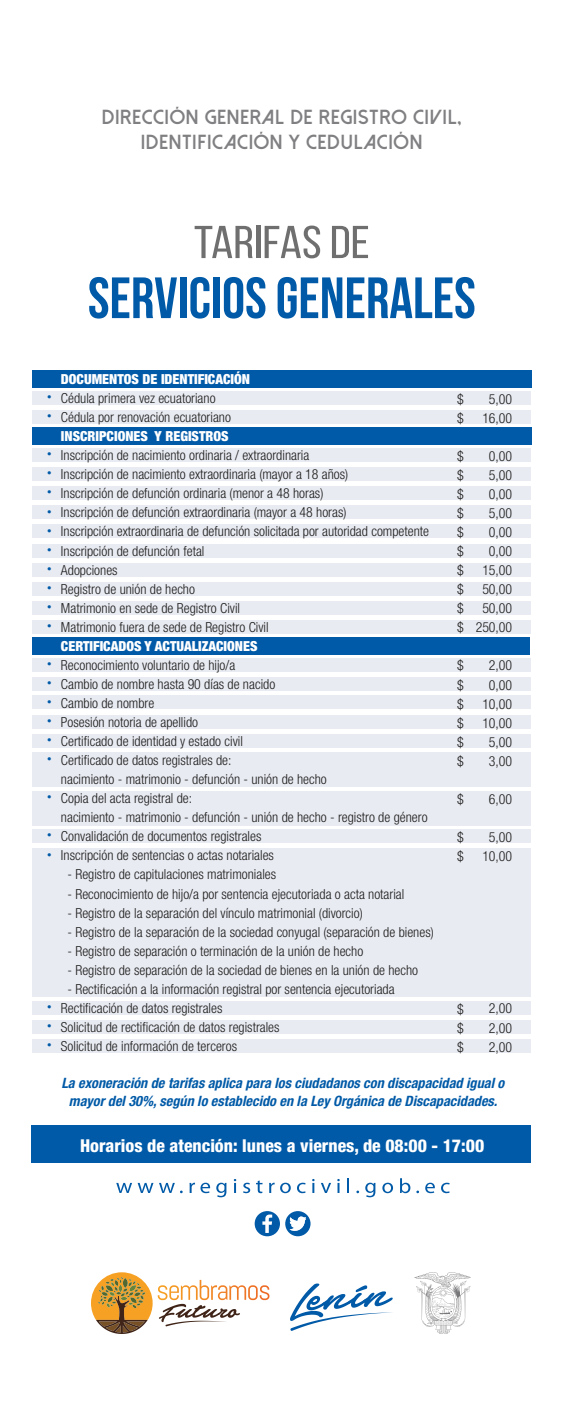
<style>
.page{position:relative;width:567px;height:1418px;background:#fff}
.page>*{position:absolute;margin:0;border:0;box-sizing:border-box;transform-origin:0 0}
.t1{font:700 58.08px "Bebas Neue";color:#005aa7}
.t2{font:45.98px "Bebas Neue";color:#706f6f;scale:1.15 1}
.t3{font:800 20.43px/24.5px "Dolce Vita";letter-spacing:.03em;color:#808083;text-align:center}
.t4{font:800 condensed 17.75px "Helvetica Neue LT Std";color:#fff}
.t5{font:italic 700 condensed 14.25px/17.5px "Helvetica Neue LT Std";color:#005aa7;text-align:center}
.t6{font:300 condensed 13.85px/19.1px "Helvetica Neue LT Std";color:#1d1d1b}
.t7{font:900 condensed 13.85px "Helvetica Neue LT Std";color:#fff}
.t8{font:300 condensed 9px/19.1px "Helvetica Neue LT Std";color:#005aa7;text-align:justify}
</style>
<div class="page">
<svg style="left:116px;top:1182px;width:16px;height:10px"></svg>
<svg style="left:138px;top:1182px;width:15px;height:10px"></svg>
<svg style="left:159px;top:1182px;width:24px;height:11px"></svg>
<svg style="left:190px;top:1182px;width:20px;height:11px"></svg>
<svg style="left:216px;top:1182px;width:10px;height:15px"></svg>
<svg style="left:234px;top:1179px;width:2px;height:13px"></svg>
<svg style="left:243px;top:1182px;width:7px;height:11px"></svg>
<svg style="left:256px;top:1180px;width:6px;height:13px"></svg>
<svg style="left:269px;top:1182px;width:22px;height:11px"></svg>
<svg style="left:297px;top:1182px;width:9px;height:11px"></svg>
<svg style="left:312px;top:1179px;width:3px;height:13px"></svg>
<svg style="left:321px;top:1182px;width:10px;height:10px"></svg>
<svg style="left:337px;top:1179px;width:3px;height:13px"></svg>
<svg style="left:347px;top:1178px;width:2px;height:14px"></svg>
<svg style="left:365px;top:1182px;width:10px;height:15px"></svg>
<svg style="left:382px;top:1182px;width:11px;height:11px"></svg>
<svg style="left:400px;top:1178px;width:10px;height:15px"></svg>
<svg style="left:425px;top:1182px;width:10px;height:11px"></svg>
<svg style="left:441px;top:1182px;width:9px;height:11px"></svg>
<div style="left:32px;top:370px;width:500px;height:17px;background:#005aa7"></div>
<div style="left:32px;top:427px;width:500px;height:18px;background:#005aa7"></div>
<div style="left:32px;top:637px;width:498px;height:17px;background:#005aa7"></div>
<div style="left:32px;top:1125px;width:499px;height:37px;background:#005aa7"></div>
<svg style="left:290px;top:1283px;width:103px;height:48px"></svg>
<svg style="left:414px;top:1272px;width:57px;height:61px"></svg>
<svg style="left:91px;top:1272px;width:178px;height:62px"></svg>
<div style="left:32px;top:391px;width:499px;height:14px;background:#e9ebf3"></div>
<div style="left:32px;top:410px;width:499px;height:14px;background:#e9ebf3"></div>
<div style="left:32px;top:448px;width:499px;height:14px;background:#e9ebf3"></div>
<div style="left:32px;top:467px;width:499px;height:14px;background:#e9ebf3"></div>
<div style="left:32px;top:486px;width:499px;height:14px;background:#e9ebf3"></div>
<div style="left:32px;top:505px;width:499px;height:14px;background:#e9ebf3"></div>
<div style="left:32px;top:524px;width:499px;height:14px;background:#e9ebf3"></div>
<div style="left:32px;top:544px;width:499px;height:13px;background:#e9ebf3"></div>
<div style="left:32px;top:563px;width:499px;height:13px;background:#e9ebf3"></div>
<div style="left:32px;top:582px;width:499px;height:14px;background:#e9ebf3"></div>
<div style="left:32px;top:601px;width:499px;height:14px;background:#e9ebf3"></div>
<div style="left:32px;top:620px;width:499px;height:13px;background:#e9ebf3"></div>
<div style="left:32px;top:658px;width:499px;height:13px;background:#e9ebf3"></div>
<div style="left:32px;top:677px;width:499px;height:13px;background:#e9ebf3"></div>
<div style="left:32px;top:695px;width:499px;height:14px;background:#e9ebf3"></div>
<div style="left:32px;top:714px;width:499px;height:14px;background:#e9ebf3"></div>
<div style="left:32px;top:733px;width:499px;height:14px;background:#e9ebf3"></div>
<div style="left:32px;top:829px;width:499px;height:14px;background:#e9ebf3"></div>
<div style="left:32px;top:1001px;width:499px;height:13px;background:#e9ebf3"></div>
<div style="left:32px;top:1020px;width:499px;height:13px;background:#e9ebf3"></div>
<div style="left:32px;top:1039px;width:499px;height:13px;background:#e9ebf3"></div>
<div style="left:32px;top:848px;width:499px;height:148px;background:#e9ebf3"></div>
<div style="left:32px;top:752px;width:499px;height:34px;background:#e9ebf3"></div>
<div style="left:32px;top:791px;width:499px;height:35px;background:#e9ebf3"></div>
<div style="left:255px;top:1211px;width:25px;height:25px;background:#005aa7;border-radius:50%"></div>
<svg style="left:285px;top:1211px;width:26px;height:25px"></svg>
<svg style="left:262px;top:1214px;width:10px;height:18px"></svg>
<h3 class="t3" style="left:102px;top:105px;width:361px">DIRECCIÓN GENERAL DE REGISTRO CIVIL,<br>IDENTIFICACIÓN Y CEDULACIÓN</h3>
<h2 class="t2" style="left:194px;top:217px;width:154px">TARIFAS DE</h2>
<h1 class="t1" style="left:88px;top:266px;width:389px">SERVICIOS GENERALES</h1>
<p class="t8" style="left:47px;top:387px;width:6px">• •</p>
<p class="t8" style="left:47px;top:444px;width:6px">• • • • • • • • • •</p>
<p class="t8" style="left:47px;top:654px;width:6px">• • • • • •</p>
<p class="t8" style="left:47px;top:787px;width:6px">•</p>
<p class="t8" style="left:47px;top:825px;width:6px">• •</p>
<p class="t8" style="left:47px;top:997px;width:6px">• • •</p>
<p class="t7" style="left:61px;top:370px;width:191px">DOCUMENTOS DE IDENTIFICACIÓN</p>
<p class="t6" style="left:61px;top:388px;width:171px">Cédula primera vez ecuatoriano<br>Cédula por renovación ecuatoriano</p>
<p class="t7" style="left:61px;top:428px;width:169px">INSCRIPCIONES Y REGISTROS</p>
<p class="t6" style="left:61px;top:445px;width:370px">Inscripción de nacimiento ordinaria / extraordinaria<br>Inscripción de nacimiento extraordinaria (mayor a 18 años)<br>Inscripción de defunción ordinaria (menor a 48 horas)<br>Inscripción de defunción extraordinaria (mayor a 48 horas)<br>Inscripción extraordinaria de defunción solicitada por autoridad competente Inscripción de defunción fetal<br>Adopciones<br>Registro de unión de hecho<br>Matrimonio en sede de Registro Civil<br>Matrimonio fuera de sede de Registro Civil</p>
<p class="t7" style="left:61px;top:637px;width:198px">CERTIFICADOS Y ACTUALIZACIONES</p>
<p class="t6" style="left:61px;top:655px;width:368px">Reconocimiento voluntario de hijo/a<br>Cambio de nombre hasta 90 días de nacido<br>Cambio de nombre<br>Posesión notoria de apellido<br>Certificado de identidad y estado civil<br>Certificado de datos registrales de:<br>nacimiento - matrimonio - defunción - unión de hecho<br>Copia del acta registral de:<br>nacimiento - matrimonio - defunción - unión de hecho - registro de género Convalidación de documentos registrales<br>Inscripción de sentencias o actas notariales</p>
<p class="t6" style="left:68px;top:865px;width:210px">- Registro de capitulaciones matrimoniales</p>
<p class="t6" style="left:68px;top:884px;width:338px">- Reconocimiento de hijo/a por sentencia ejecutoriada o acta notarial</p>
<p class="t6" style="left:68px;top:903px;width:297px">- Registro de la separación del vínculo matrimonial (divorcio)</p>
<p class="t6" style="left:68px;top:922px;width:368px">- Registro de la separación de la sociedad conyugal (separación de bienes)</p>
<p class="t6" style="left:68px;top:941px;width:297px">- Registro de separación o terminación de la unión de hecho</p>
<p class="t6" style="left:68px;top:960px;width:352px">- Registro de separación de la sociedad de bienes en la unión de hecho</p>
<p class="t6" style="left:61px;top:979px;width:335px;text-indent:7px">- Rectificación a la información registral por sentencia ejecutoriada Rectificación de datos registrales<br>Solicitud de rectificación de datos registrales<br>Solicitud de información de terceros</p>
<p class="t6" style="left:457px;top:389px;width:8px">$ $</p>
<p class="t6" style="left:457px;top:446px;width:8px;text-align:justify">$ $ $ $ $ $ $ $ $ $</p>
<p class="t6" style="left:457px;top:656px;width:8px;text-align:justify">$ $ $ $ $ $</p>
<p class="t6" style="left:457px;top:789px;width:8px">$</p>
<p class="t6" style="left:457px;top:827px;width:8px">$ $</p>
<p class="t6" style="left:482px;top:389px;width:31px;text-align:center">5,00<br>16,00</p>
<p class="t6" style="left:476px;top:446px;width:38px;text-align:right">0,00<br>5,00<br>0,00<br>5,00<br>0,00<br>0,00<br>15,00<br>50,00<br>50,00<br>250,00</p>
<p class="t6" style="left:482px;top:656px;width:31px;text-align:center">2,00<br>0,00<br>10,00<br>10,00<br>5,00<br>3,00</p>
<p class="t6" style="left:489px;top:789px;width:25px">6,00</p>
<p class="t6" style="left:482px;top:827px;width:31px;text-align:center">5,00<br>10,00</p>
<p class="t6" style="left:457px;top:998px;width:8px;text-align:justify">$ $ $</p>
<p class="t6" style="left:489px;top:998px;width:25px;text-align:justify">2,00<br>2,00<br>2,00</p>
<p class="t5" style="left:61px;top:1074px;width:444px">La exoneración de tarifas aplica para los ciudadanos con discapacidad igual o mayor del 30%, según lo establecido en la Ley Orgánica de Discapacidades.</p>
<p class="t4" style="left:80px;top:1134px;width:406px">Horarios de atención: lunes a viernes, de 08:00 - 17:00</p>
</div>
